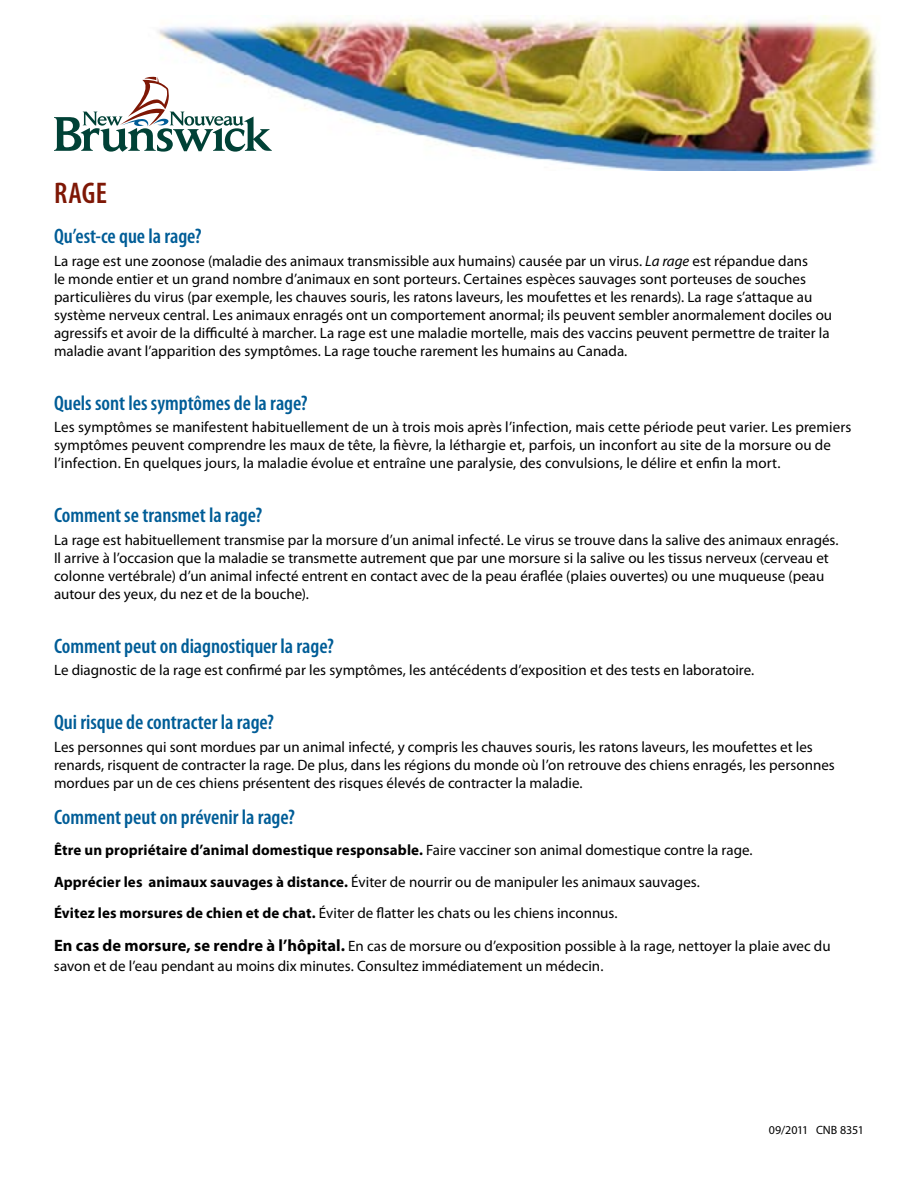
<style>
.page{position:relative;width:918px;height:1188px;background:#fff}
.page>*{position:absolute;margin:0;border:0;box-sizing:border-box;transform-origin:0 0}
.t1{font:600 condensed 30px "Myriad Pro";color:#7e1705}
.t2{font:600 condensed 21px "Myriad Pro";color:#005d97}
.t3{font:15px/18px "Myriad Pro";color:#000}
.t4{font:12px "Myriad Pro";letter-spacing:-.005em;color:#000}
.s1{font-style:italic}
.s2{font-weight:700}
.s3{font-weight:700;font-size:16.5px}
</style>
<div class="page">
<img style="left:158px;top:15px;width:720px;height:156px">
<svg style="left:54px;top:76px;width:218px;height:76px"></svg>
<h1 class="t1" style="left:54px;top:176px;width:55px">RAGE</h1>
<h2 class="t2" style="left:54px;top:225px;width:149px">Qu’est-ce que la rage?</h2>
<p class="t3" style="left:54px;top:251px;width:780px">La rage est une zoonose (maladie des animaux transmissible aux humains) causée par un virus. <span class="s1">La rage</span> est répandue dans<br>le monde entier et un grand nombre d’animaux en sont porteurs. Certaines espèces sauvages sont porteuses de souches particulières du virus (par exemple, les chauves souris, les ratons laveurs, les moufettes et les renards). La rage s’attaque au système nerveux central. Les animaux enragés ont un comportement anormal; ils peuvent sembler anormalement dociles ou agressifs et avoir de la difficulté à marcher. La rage est une maladie mortelle, mais des vaccins peuvent permettre de traiter la maladie avant l’apparition des symptômes. La rage touche rarement les humains au Canada.</p>
<h2 class="t2" style="left:54px;top:391px;width:255px">Quels sont les symptômes de la rage?</h2>
<p class="t3" style="left:54px;top:418px;width:799px">Les symptômes se manifestent habituellement de un à trois mois après l’infection, mais cette période peut varier. Les premiers symptômes peuvent comprendre les maux de tête, la fièvre, la léthargie et, parfois, un inconfort au site de la morsure ou de l’infection. En quelques jours, la maladie évolue et entraîne une paralysie, des convulsions, le délire et enfin la mort.</p>
<h2 class="t2" style="left:54px;top:504px;width:210px">Comment se transmet la rage?</h2>
<p class="t3" style="left:54px;top:530px;width:786px">La rage est habituellement transmise par la morsure d’un animal infecté. Le virus se trouve dans la salive des animaux enragés.<br>Il arrive à l’occasion que la maladie se transmette autrement que par une morsure si la salive ou les tissus nerveux (cerveau et colonne vertébrale) d’un animal infecté entrent en contact avec de la peau éraflée (plaies ouvertes) ou une muqueuse (peau autour des yeux, du nez et de la bouche).</p>
<h2 class="t2" style="left:54px;top:634px;width:281px">Comment peut on diagnostiquer la rage?</h2>
<p class="t3" style="left:54px;top:661px;width:702px">Le diagnostic de la rage est confirmé par les symptômes, les antécédents d’exposition et des tests en laboratoire.</p>
<h2 class="t2" style="left:54px;top:711px;width:221px">Qui risque de contracter la rage?</h2>
<p class="t3" style="left:54px;top:737px;width:782px">Les personnes qui sont mordues par un animal infecté, y compris les chauves souris, les ratons laveurs, les moufettes et les renards, risquent de contracter la rage. De plus, dans les régions du monde où l’on retrouve des chiens enragés, les personnes mordues par un de ces chiens présentent des risques élevés de contracter la maladie.</p>
<h2 class="t2" style="left:54px;top:805px;width:242px">Comment peut on prévenir la rage?</h2>
<p class="t3" style="left:54px;top:834px;width:700px;line-height:31.5px"><span class="s2">Être un propriétaire d’animal domestique responsable.</span> Faire vacciner son animal domestique contre la rage.<br><span class="s2">Apprécier les animaux sauvages à distance.</span> Éviter de nourrir ou de manipuler les animaux sauvages.<br><span class="s2">Évitez les morsures de chien et de chat.</span> Éviter de flatter les chats ou les chiens inconnus.</p>
<p class="t3" style="left:54px;top:936px;width:778px;line-height:19.8px"><span class="s3">En cas de morsure, se rendre à l’hôpital.</span> En cas de morsure ou d’exposition possible à la rage, nettoyer la plaie avec du savon et de l’eau pendant au moins dix minutes. Consultez immédiatement un médecin.</p>
<p class="t4" style="left:769px;top:1123px;width:97px">09/2011 CNB 8351</p>
</div>
